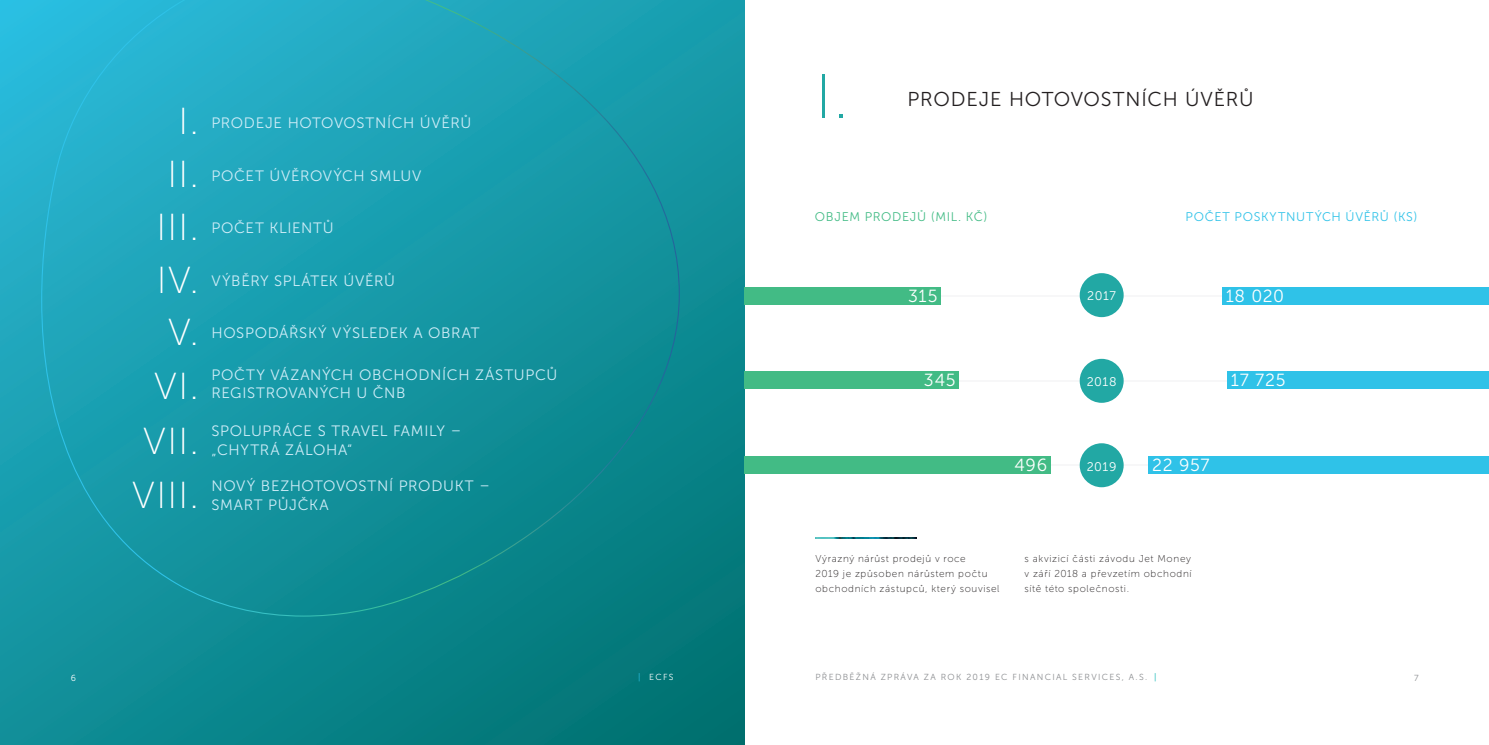
<style>
.page{position:relative;width:1489px;height:745px;background:#fff}
.page>*{position:absolute;margin:0;border:0;box-sizing:border-box;transform-origin:0 0}
.t1{font:62.5px "Museo Sans 100";color:#22a8a4}
.t2{font:37.5px/53.2px "Museo Sans 100";letter-spacing:.035em;color:#fff;text-align:right}
.t3{font:20px "Museo Sans 300";letter-spacing:.04em;color:#231f20}
.t4{font:17.5px "Museo Sans 300";letter-spacing:.035em;color:#fff}
.t5{font:15px/18.8px "Museo Sans 300";letter-spacing:.045em;color:#d0edf8}
.t6{font:12.5px "Museo Sans 300";letter-spacing:.055em;color:#2fc2e8}
.t7{font:12.5px "Museo Sans 300";letter-spacing:.055em;color:#42bb85}
.t8{font:12.5px "Museo Sans 300";letter-spacing:.04em;color:#fff}
.t9{font:10px/15px "Museo Sans 100";letter-spacing:.065em;color:#231f20}
.t10{font:8.75px "Museo Sans 300";letter-spacing:.15em;color:#8b8d90}
.t11{font:8.75px "Museo Sans 300";color:#fff}
.s1{color:#2fc2e8}
.s2{color:#07b5b1}
</style>
<div class="page">
<svg style="left:0;top:0;width:744px;height:744px;background:#0e8a93"></svg>
<hr style="left:940px;top:295px;width:548px;height:1px;background:#f7f7f8">
<hr style="left:940px;top:380px;width:548px;height:1px;background:#f7f7f8">
<hr style="left:940px;top:464px;width:548px;height:1px;background:#f7f7f8">
<div style="left:744px;top:287px;width:196px;height:17px;background:#42bb85"></div>
<div style="left:744px;top:371px;width:215px;height:18px;background:#42bb85"></div>
<div style="left:744px;top:455px;width:306px;height:18px;background:#42bb85"></div>
<div style="left:1221px;top:287px;width:267px;height:17px;background:#2fc2e8"></div>
<div style="left:1227px;top:371px;width:261px;height:18px;background:#2fc2e8"></div>
<div style="left:1148px;top:455px;width:340px;height:18px;background:#2fc2e8"></div>
<div style="left:1079px;top:273px;width:44px;height:44px;background:#22a8a4;border-radius:50%"></div>
<div style="left:1079px;top:358px;width:44px;height:44px;background:#22a8a4;border-radius:50%"></div>
<div style="left:1079px;top:443px;width:44px;height:44px;background:#22a8a4;border-radius:50%"></div>
<svg style="left:41px;top:0;width:638px;height:616px;background:#179aaa"></svg>
<img style="left:815px;top:537px;width:101px;height:1px">
<h2 class="t2" style="left:132px;top:95px;width:68px">I.<br>II.<br>III.<br>IV.<br>V.<br>VI.<br>VII.<br>VIII.</h2>
<p class="t5" style="left:211px;top:114px;width:261px">PRODEJE HOTOVOSTNÍCH ÚVĚRŮ</p>
<p class="t5" style="left:211px;top:166px;width:211px">POČET ÚVĚROVÝCH SMLUV</p>
<p class="t5" style="left:211px;top:219px;width:124px">POČET KLIENTŮ</p>
<p class="t5" style="left:211px;top:271px;width:185px">VÝBĚRY SPLÁTEK ÚVĚRŮ</p>
<p class="t5" style="left:211px;top:323px;width:270px">HOSPODÁŘSKÝ VÝSLEDEK A OBRAT</p>
<p class="t5" style="left:211px;top:365px;width:347px">POČTY VÁZANÝCH OBCHODNÍCH ZÁSTUPCŮ<br>REGISTROVANÝCH U ČNB</p>
<p class="t5" style="left:211px;top:421px;width:252px">SPOLUPRÁCE S TRAVEL FAMILY – „CHYTRÁ ZÁLOHA“</p>
<p class="t5" style="left:211px;top:476px;width:280px">NOVÝ BEZHOTOVOSTNÍ PRODUKT –<br>SMART PŮJČKA</p>
<h1 class="t1" style="left:815px;top:63px;width:35px">I.</h1>
<h3 class="t3" style="left:907px;top:89px;width:347px">PRODEJE HOTOVOSTNÍCH ÚVĚRŮ</h3>
<p class="t7" style="left:814px;top:210px;width:174px">OBJEM PRODEJŮ (MIL. KČ)</p>
<p class="t6" style="left:1185px;top:210px;width:233px">POČET POSKYTNUTÝCH ÚVĚRŮ (KS)</p>
<p class="t4" style="left:908px;top:286px;width:31px">315</p>
<p class="t4" style="left:1225px;top:286px;width:60px">18 020</p>
<p class="t8" style="left:1087px;top:289px;width:30px">2017</p>
<p class="t4" style="left:923px;top:370px;width:33px">345</p>
<p class="t4" style="left:1230px;top:370px;width:56px">17 725</p>
<p class="t8" style="left:1086px;top:375px;width:31px">2018</p>
<p class="t4" style="left:1014px;top:455px;width:34px">496</p>
<p class="t4" style="left:1151px;top:455px;width:59px">22 957</p>
<p class="t8" style="left:1086px;top:459px;width:31px">2019</p>
<p class="t9" style="left:815px;top:551px;width:186px">Výrazný nárůst prodejů v roce<br>2019 je způsoben nárůstem počtu obchodních zástupců, který souvisel</p>
<p class="t9" style="left:1024px;top:551px;width:169px;text-align:justify">s akvizicí části závodu Jet Money v září 2018 a převzetím obchodní sítě této společnosti.</p>
<p class="t11" style="left:638px;top:671px;width:37px"><span class="s1">|</span> ECFS</p>
<p class="t10" style="left:815px;top:671px;width:343px">PŘEDBĚŽNÁ ZPRÁVA ZA ROK 2019 EC FINANCIAL SERVICES, A.S. <span class="s2">|</span></p>
<p class="t11" style="left:71px;top:672px;width:7px">6</p>
<p class="t10" style="left:1413px;top:672px;width:6px">7</p>
</div>
